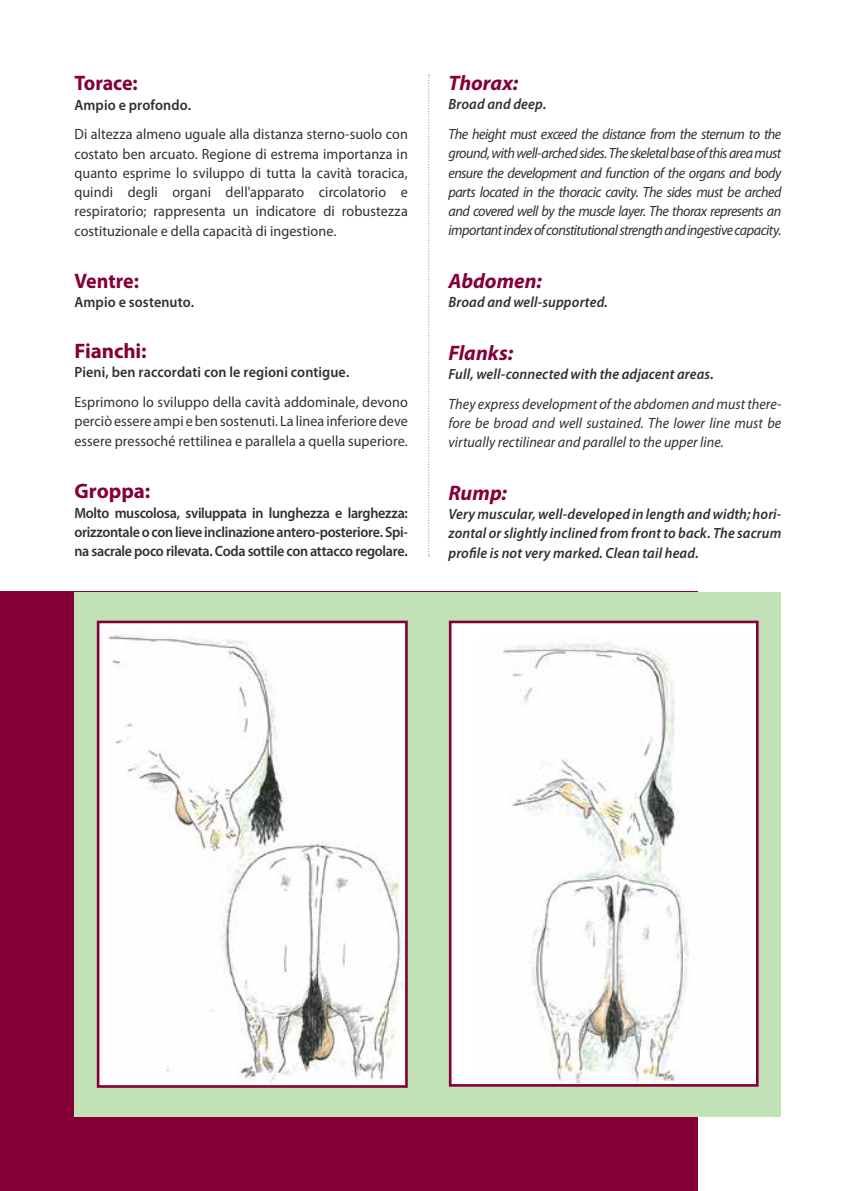
<style>
.page{position:relative;width:844px;height:1191px;background:#fff}
.page>*{position:absolute;margin:0;border:0;box-sizing:border-box;transform-origin:0 0}
.t1{font:italic 700 21px "Myriad Pro";color:#840037}
.t2{font:700 21px "Myriad Pro";letter-spacing:-.005em;color:#840037}
.t3{font:700 21px "Myriad Pro";letter-spacing:-.005em;color:#840037;scale:.95 1}
.t4{font:italic 14.88px/19.2px "Myriad Pro";letter-spacing:-.01em;color:#312f32;text-align:justify;scale:.95 1}
.t5{font:14.88px/19.2px "Myriad Pro";letter-spacing:.005em;color:#312f32;text-align:justify;scale:.95 1}
.t6{font:600 14.88px/19.2px "Myriad Pro";color:#312f32;text-align:justify;scale:.95 1}
.t7{font:italic 600 14.88px/19.2px "Myriad Pro";letter-spacing:.01em;color:#312f32;text-align:justify;scale:.95 1}
</style>
<div class="page">
<div style="left:0;top:592px;width:697px;height:599px;background:#840037"></div>
<div style="left:74px;top:592px;width:706px;height:524px;background:#c2e1b7"></div>
<img style="left:101px;top:629px;width:302px;height:454px">
<div style="left:97px;top:620px;width:310px;height:467px;border:3px solid #840037"></div>
<div style="left:450px;top:622px;width:307px;height:463px;background:#fff"></div>
<img style="left:502px;top:643px;width:187px;height:439px">
<div style="left:449px;top:620px;width:309px;height:466px;border:3px solid #840037"></div>
<svg style="left:428px;top:74px;width:1px;height:482px"></svg>
<h1 class="t3" style="left:74px;top:70px;width:68px">Torace:</h1>
<p class="t6" style="left:74px;top:95px;width:124px">Ampio e profondo.</p>
<p class="t5" style="left:74px;top:124px;width:352px">Di altezza almeno uguale alla distanza sterno-suolo con costato ben arcuato. Regione di estrema importanza in quanto esprime lo sviluppo di tutta la cavità toracica, quindi degli organi dell'apparato circolatorio e respiratorio; rappresenta un indicatore di robustezza costituzionale e della capacità di ingestione.</p>
<h1 class="t3" style="left:74px;top:267px;width:69px">Ventre:</h1>
<p class="t6" style="left:74px;top:292px;width:127px">Ampio e sostenuto.</p>
<h1 class="t2" style="left:74px;top:337px;width:74px">Fianchi:</h1>
<p class="t6" style="left:74px;top:362px;width:291px">Pieni, ben raccordati con le regioni contigue.</p>
<p class="t5" style="left:74px;top:392px;width:352px">Esprimono lo sviluppo della cavità addominale, devono perciò essere ampi e ben sostenuti. La linea inferiore deve essere pressoché rettilinea e parallela a quella superiore.</p>
<h1 class="t2" style="left:74px;top:477px;width:77px">Groppa:</h1>
<p class="t6" style="left:74px;top:502px;width:352px">Molto muscolosa, sviluppata in lunghezza e larghezza: orizzontale o con lieve inclinazione antero-posteriore. Spi&shy;na sacrale poco rilevata. Coda sottile con attacco regolare.</p>
<h1 class="t1" style="left:448px;top:69px;width:71px">Thorax:</h1>
<p class="t7" style="left:448px;top:94px;width:105px">Broad and deep.</p>
<p class="t4" style="left:448px;top:124px;width:352px">The height must exceed the distance from the sternum to the ground, with well-arched sides.The skeletal base of this area must ensure the development and function of the organs and body parts located in the thoracic cavity. The sides must be arched and covered well by the muscle layer. The thorax represents an important index of constitutional strength and ingestive capacity.</p>
<h1 class="t1" style="left:448px;top:267px;width:95px">Abdomen:</h1>
<p class="t7" style="left:448px;top:292px;width:169px">Broad and well-supported.</p>
<h1 class="t1" style="left:448px;top:339px;width:66px">Flanks:</h1>
<p class="t7" style="left:448px;top:364px;width:281px">Full, well-connected with the adjacent areas.</p>
<p class="t4" style="left:448px;top:394px;width:352px">They express development of the abdomen and must there&shy;fore be broad and well sustained. The lower line must be virtually rectilinear and parallel to the upper line.</p>
<h1 class="t1" style="left:448px;top:479px;width:60px">Rump:</h1>
<p class="t7" style="left:448px;top:504px;width:352px">Very muscular, well-developed in length and width; hori&shy;zontal or slightly inclined from front to back. The sacrum profile is not very marked. Clean tail head.</p>
</div>
